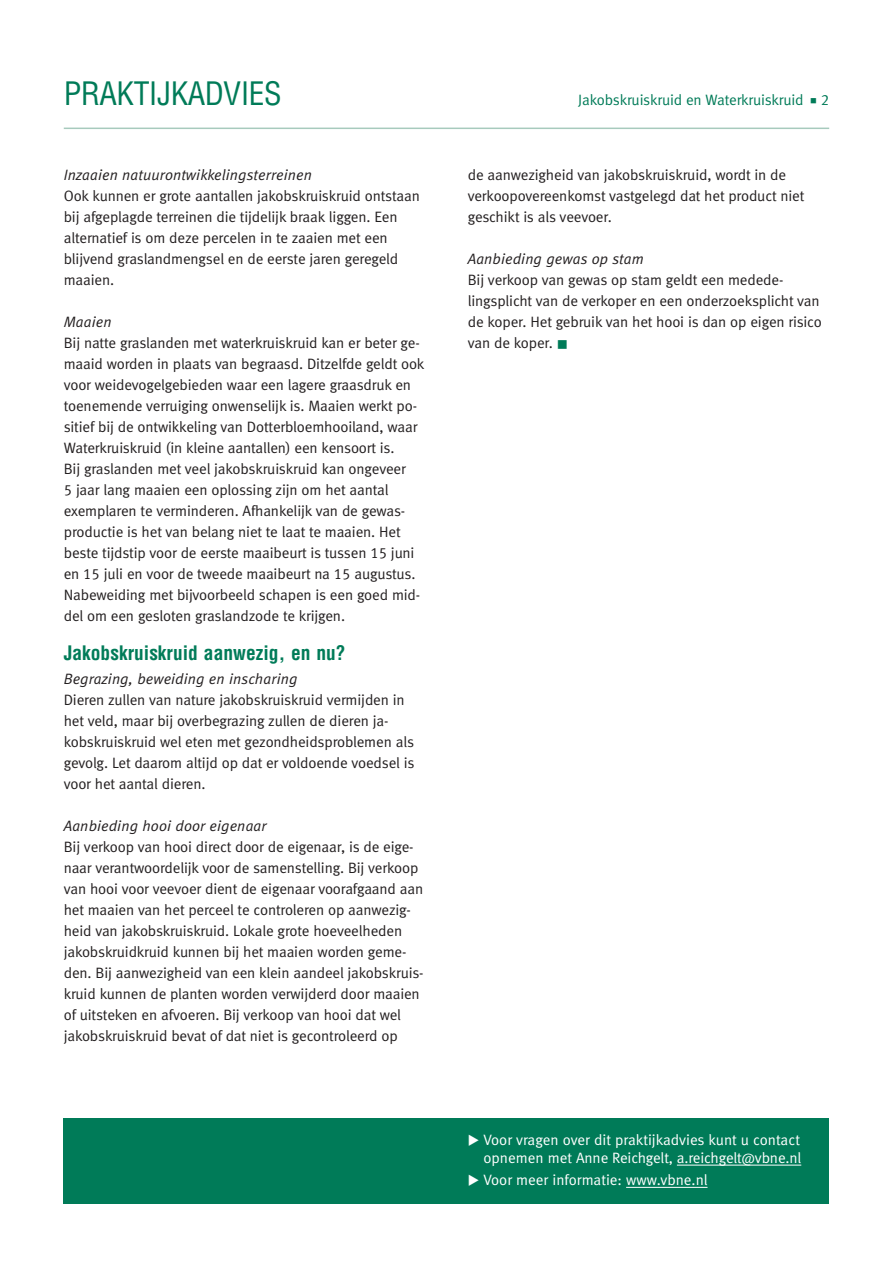
<style>
.page{position:relative;width:893px;height:1263px;background:#fff}
.page>*{position:absolute;margin:0;border:0;box-sizing:border-box;transform-origin:0 0}
.t1{font:condensed 31.5px "Helvetica";letter-spacing:-.015em;color:#007b58}
.tussenkop{font:700 condensed 19.5px "Helvetica";color:#007b58}
.brood{font:15px/21px "Meta Normal LF";letter-spacing:-.01em;color:#231f20}
.cursief_kopje{font:italic 15px "Meta Normal LF";letter-spacing:.01em;color:#231f20}
.tussenkop-2{font:15px/18px "Meta Normal LF";color:#fff;text-align:right}
.brood-2{font:15px "Meta Normal LF";letter-spacing:-.01em;color:#007b58}
.s1{color:#007b58}
</style>
<div class="page">
<div style="left:64px;top:1118px;width:765px;height:85px;background:#007b58"></div>
<hr style="left:677px;top:1165px;width:124px;height:1px;background:#fff">
<hr style="left:626px;top:1187px;width:81px;height:1px;background:#fff">
<hr style="left:64px;top:128px;width:765px;height:1px;background:#a7cabd">
<h1 class="t1" style="left:64px;top:74px;width:219px">PRAKTIJKADVIES</h1>
<p class="cursief_kopje" style="left:64px;top:166px;width:250px">Inzaaien natuurontwikkelingsterreinen</p>
<p class="brood" style="left:64px;top:185px;width:358px">Ook kunnen er grote aantallen jakobskruiskruid ontstaan bij afgeplagde terreinen die tijdelijk braak liggen. Een alternatief is om deze percelen in te zaaien met een blijvend graslandmengsel en de eerste jaren geregeld maaien.</p>
<p class="cursief_kopje" style="left:64px;top:313px;width:49px">Maaien</p>
<p class="brood" style="left:64px;top:332px;width:362px">Bij natte graslanden met waterkruiskruid kan er beter ge&shy;maaid worden in plaats van begraasd. Ditzelfde geldt ook voor weidevogelgebieden waar een lagere graasdruk en toenemende verruiging onwenselijk is. Maaien werkt po&shy;sitief bij de ontwikkeling van Dotterbloemhooiland, waar Waterkruiskruid (in kleine aantallen) een kensoort is.</p>
<p class="brood" style="left:64px;top:458px;width:358px">Bij graslanden met veel jakobskruiskruid kan ongeveer<br>5 jaar lang maaien een oplossing zijn om het aantal exemplaren te verminderen. Afhankelijk van de gewas&shy;productie is het van belang niet te laat te maaien. Het beste tijdstip voor de eerste maaibeurt is tussen 15 juni en 15 juli en voor de tweede maaibeurt na 15 augustus.<br>Nabeweiding met bijvoorbeeld schapen is een goed mid&shy;del om een gesloten graslandzode te krijgen.</p>
<p class="tussenkop" style="left:64px;top:641px;width:283px">Jakobskruiskruid aanwezig, en nu?</p>
<p class="cursief_kopje" style="left:64px;top:670px;width:235px">Begrazing, beweiding en inscharing</p>
<p class="brood" style="left:64px;top:689px;width:352px">Dieren zullen van nature jakobskruiskruid vermijden in het veld, maar bij overbegrazing zullen de dieren ja&shy;kobskruiskruid wel eten met gezondheidsproblemen als gevolg. Let daarom altijd op dat er voldoende voedsel is voor het aantal dieren.</p>
<p class="cursief_kopje" style="left:64px;top:817px;width:205px">Aanbieding hooi door eigenaar</p>
<p class="brood" style="left:64px;top:836px;width:361px">Bij verkoop van hooi direct door de eigenaar, is de eige&shy;naar verantwoordelijk voor de samenstelling. Bij verkoop van hooi voor veevoer dient de eigenaar voorafgaand aan het maaien van het perceel te controleren op aanwezig&shy;heid van jakobskruiskruid. Lokale grote hoeveelheden jakobskruidkruid kunnen bij het maaien worden geme&shy;den. Bij aanwezigheid van een klein aandeel jakobskruis&shy;kruid kunnen de planten worden verwijderd door maaien of uitsteken en afvoeren. Bij verkoop van hooi dat wel jakobskruiskruid bevat of dat niet is gecontroleerd op</p>
<p class="brood-2" style="left:578px;top:91px;width:252px">Jakobskruiskruid en Waterkruiskruid ■ 2</p>
<p class="brood" style="left:468px;top:164px;width:338px">de aanwezigheid van jakobskruiskruid, wordt in de verkoopovereenkomst vastgelegd dat het product niet geschikt is als veevoer.</p>
<p class="cursief_kopje" style="left:468px;top:250px;width:177px">Aanbieding gewas op stam</p>
<p class="brood" style="left:468px;top:269px;width:356px">Bij verkoop van gewas op stam geldt een medede&shy;lingsplicht van de verkoper en een onderzoeksplicht van de koper. Het gebruik van het hooi is dan op eigen risico van de koper. <span class="s1">■</span></p>
<p class="tussenkop-2" style="left:468px;top:1130px;width:335px">◆ Voor vragen over dit praktijkadvies kunt u contact opnemen met Anne Reichgelt, a.reichgelt@vbne.nl</p>
<p class="tussenkop-2" style="left:468px;top:1171px;width:241px">◆ Voor meer informatie: www.vbne.nl</p>
</div>
